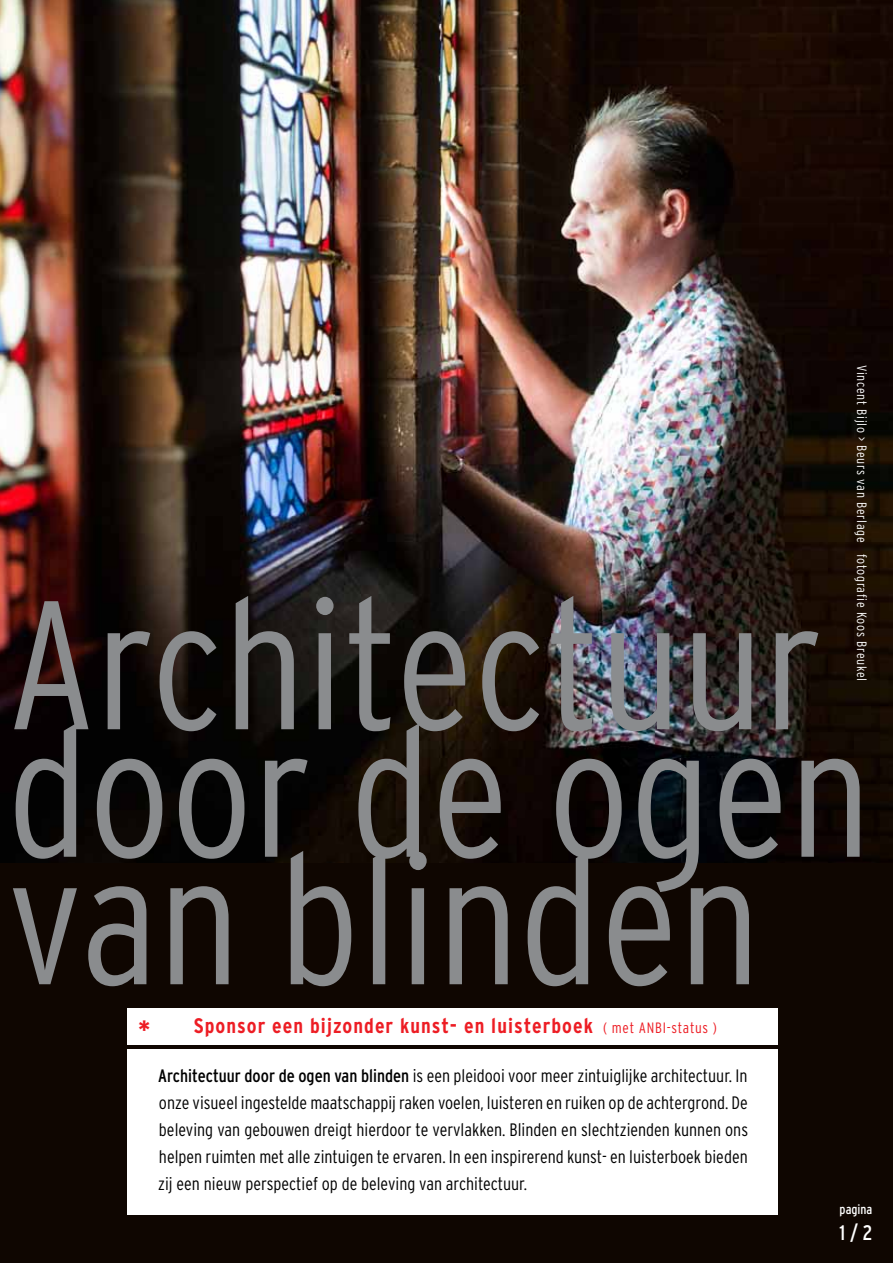
<style>
.page{position:relative;width:893px;height:1263px;background:#fff}
.page>*{position:absolute;margin:0;border:0;box-sizing:border-box;transform-origin:0 0}
.t1{font:300 condensed 182.85px "Interstate";color:#8a8c8e}
.t2{font:700 condensed 26.55px "Interstate";color:#ed1d24}
.t3{font:700 condensed 21px "Interstate";letter-spacing:.05em;color:#ed1d24}
.t4{font:condensed 21px "Interstate";color:#fff}
.t5{font:300 condensed 18px/27px "Interstate";color:#000;text-align:justify}
.t6{font:300 condensed 13.5px "Interstate";letter-spacing:.05em;color:#fff}
.t7{font:condensed 13.5px "Interstate";color:#fff}
.s1{font-weight:300;font-size:15px}
.s2{font-weight:400}
</style>
<div class="page">
<img style="left:0;top:0;width:893px;height:863px">
<div style="left:0;top:863px;width:893px;height:400px;background:#0f0601"></div>
<div style="left:128px;top:1049px;width:650px;height:165px;background:#fff"></div>
<div style="left:128px;top:1009px;width:650px;height:36px;background:#fff"></div>
<p class="t6" style="left:869px;top:365px;width:318px;rotate:90deg">Vincent Bijlo &gt; Beurs van Berlage fotografie Koos Breukel</p>
<h1 class="t1" style="left:7px;top:562px;width:817px">Architectuur</h1>
<h1 class="t1" style="left:7px;top:690px;width:865px">door de ogen</h1>
<h1 class="t1" style="left:7px;top:817px;width:755px">van blinden</h1>
<p class="t3" style="left:194px;top:1013px;width:525px">Sponsor een bijzonder kunst- en luisterboek <span class="s1">( met ANBI-status )</span></p>
<p class="t5" style="left:158px;top:1062px;width:591px"><span class="s2">Architectuur door de ogen van blinden</span> is een pleidooi voor meer zintuiglijke architectuur. In onze visueel ingestelde maatschappij raken voelen, luisteren en ruiken op de achtergrond. De beleving van gebouwen dreigt hierdoor te vervlakken. Blinden en slechtzienden kunnen ons helpen ruimten met alle zintuigen te ervaren. In een inspirerend kunst- en luisterboek bieden zij een nieuw perspectief op de beleving van architectuur.</p>
<h2 class="t2" style="left:139px;top:1015px;width:13px">*</h2>
<p class="t7" style="left:840px;top:1202px;width:34px">pagina</p>
<p class="t4" style="left:840px;top:1220px;width:34px">1 / 2</p>
</div>
